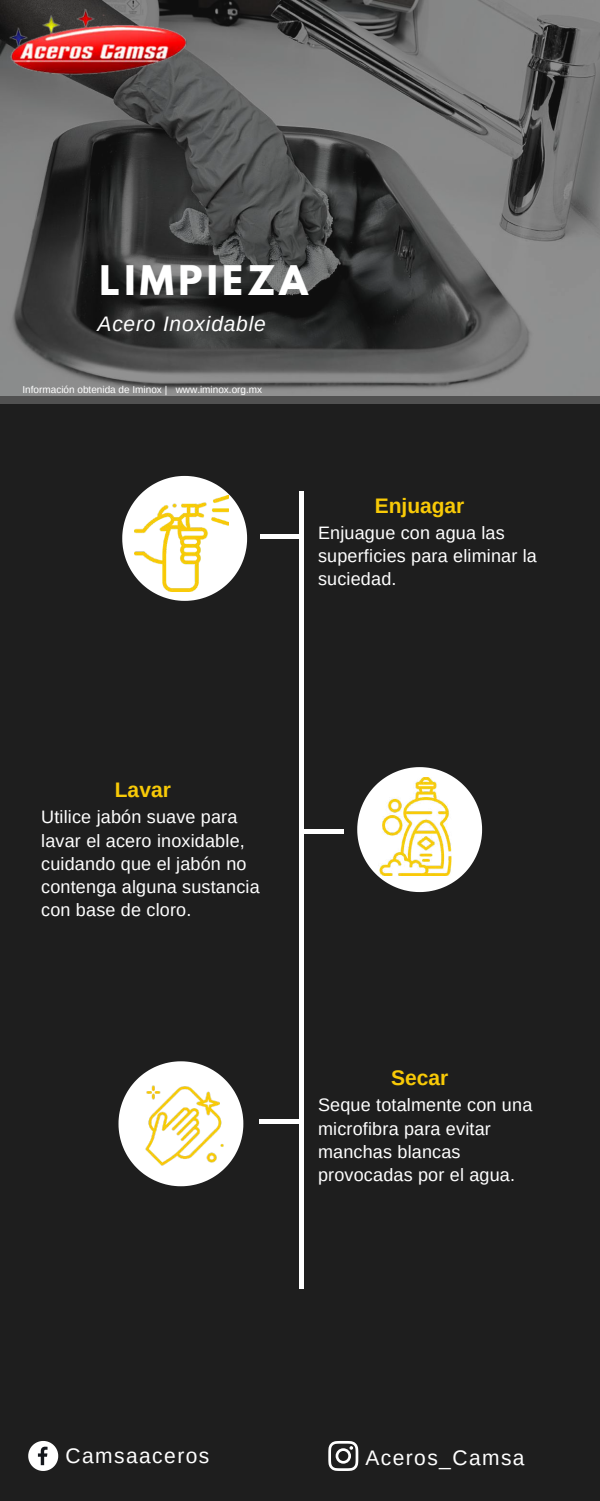
<style>
.page{position:relative;width:600px;height:1501px;background:#fff}
.page>*{position:absolute;margin:0;border:0;box-sizing:border-box;transform-origin:0 0}
.t1{font:700 36.1px "League Spartan";letter-spacing:.12em;color:#fff}
.t2{font:21px "Arimo";letter-spacing:.07em;color:#fff}
.t3{font:700 21px "Arimo";color:#f8ca07}
.t4{font:italic 21px "Arimo";letter-spacing:.04em;color:#fff}
.t5{font:18px/23.2px "Arimo";letter-spacing:.01em;color:#fff}
.t6{font:10px "Arimo";color:#fff}
</style>
<div class="page">
<div style="left:0;top:0;width:600px;height:1500px;background:#1e1e1e"></div>
<img style="left:0;top:0;width:600px;height:396px">
<img style="left:0;top:0;width:195px;height:98px">
<div style="left:0;top:396px;width:600px;height:7px;background:#515151"></div>
<div style="left:299px;top:491px;width:5px;height:797px;background:#fff"></div>
<hr style="left:260px;top:534px;width:40px;height:4px;background:#fff">
<svg style="left:122px;top:476px;width:125px;height:124px"></svg>
<img style="left:135px;top:496px;width:93px;height:95px">
<div style="left:303px;top:829px;width:41px;height:5px;background:#fff"></div>
<svg style="left:357px;top:767px;width:125px;height:124px"></svg>
<img style="left:367px;top:777px;width:97px;height:98px">
<hr style="left:260px;top:1119px;width:40px;height:4px;background:#fff">
<svg style="left:119px;top:1061px;width:124px;height:124px"></svg>
<img style="left:134px;top:1074px;width:102px;height:102px">
<svg style="left:28px;top:1441px;width:30px;height:29px"></svg>
<svg style="left:328px;top:1441px;width:30px;height:29px"></svg>
<h1 class="t1" style="left:100px;top:263px;width:210px">LIMPIEZA</h1>
<p class="t4" style="left:98px;top:312px;width:170px">Acero Inoxidable</p>
<p class="t6" style="left:22px;top:384px;width:241px">Información obtenida de Iminox | www.iminox.org.mx</p>
<p class="t3" style="left:375px;top:493px;width:91px">Enjuagar</p>
<p class="t5" style="left:318px;top:521px;width:220px">Enjuague con agua las superficies para eliminar la suciedad.</p>
<p class="t3" style="left:115px;top:778px;width:58px">Lavar</p>
<p class="t5" style="left:41px;top:805px;width:220px">Utilice jabón suave para lavar el acero inoxidable, cuidando que el jabón no contenga alguna sustancia con base de cloro.</p>
<p class="t3" style="left:391px;top:1065px;width:59px">Secar</p>
<p class="t5" style="left:318px;top:1093px;width:216px">Seque totalmente con una microfibra para evitar manchas blancas provocadas por el agua.</p>
<p class="t2" style="left:66px;top:1443px;width:145px">Camsaaceros</p>
<p class="t2" style="left:365px;top:1446px;width:161px">Aceros_Camsa</p>
</div>
